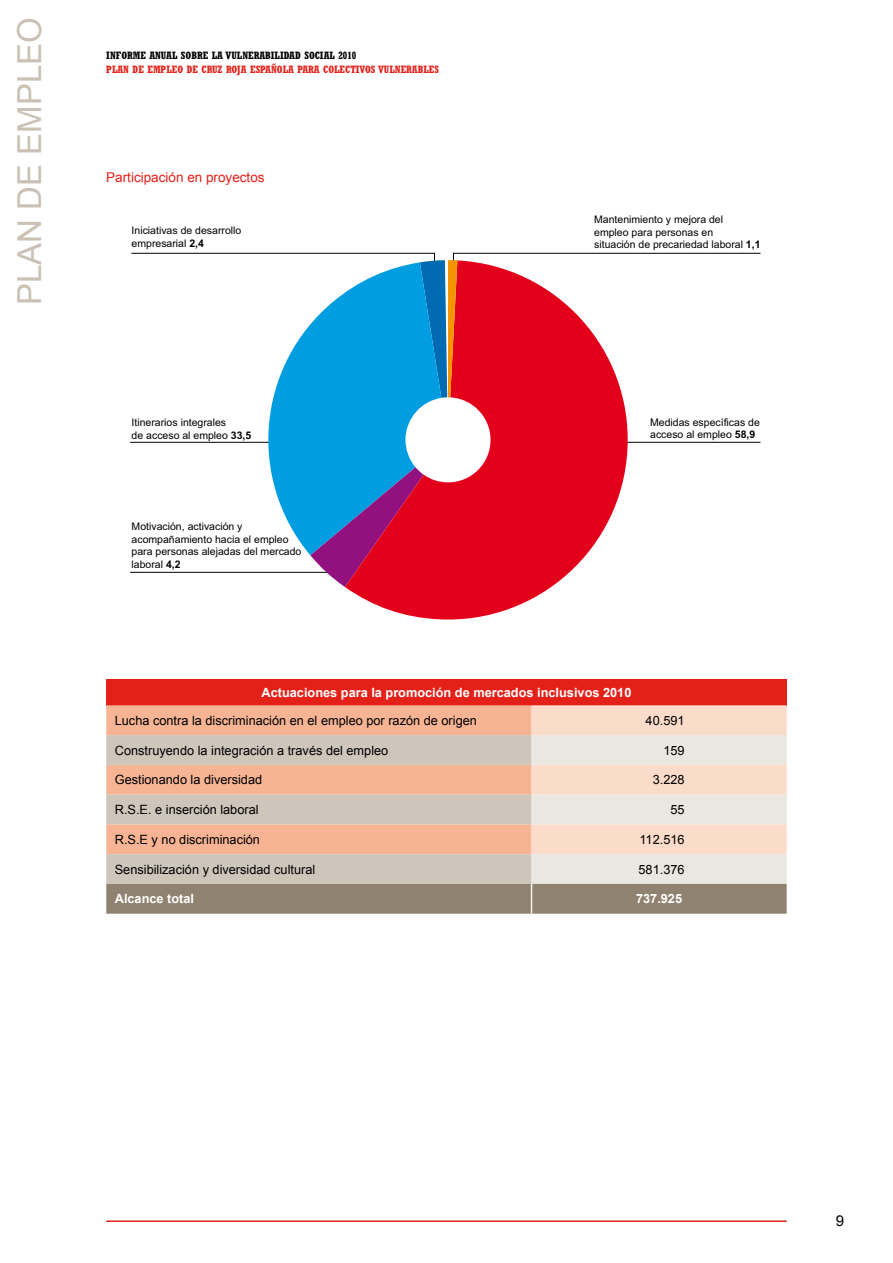
<style>
.page{position:relative;width:893px;height:1263px;background:#fff}
.page>*{position:absolute;margin:0;border:0;box-sizing:border-box;transform-origin:0 0}
.t1{font:33px "Arial";color:#cac0b4}
.t2{font:15px "Arial";color:#000}
.Tabla-Grafico{font:13.5px "Arial";color:#e32119}
.Texto_tabla{font:12.75px "Arial";color:#000}
.Texto_cabecera_tabla{font:700 12.75px "Arial";color:#fff}
.t3{font:10.5px/12.6px "Arial";color:#000}
.t4{font:700 condensed 10.5px "Rockwell";color:#e32119}
.t5{font:700 condensed 10.5px "Rockwell";color:#000}
.s1{font-weight:700}
</style>
<div class="page">
<hr style="left:106px;top:1220px;width:681px;height:2px;background:#e32119">
<div style="left:106px;top:679px;width:681px;height:26px;background:#e32119"></div>
<svg style="left:106px;top:705px;width:681px;height:209px;background:#dbc0ae"></svg>
<hr style="left:531px;top:884px;width:1px;height:30px;background:#f5f2ef">
<svg style="left:130px;top:253px;width:631px;height:320px"></svg>
<svg style="left:247px;top:262px;width:98px;height:293px"></svg>
<svg style="left:310px;top:467px;width:35px;height:120px;background:#4483c9"></svg>
<svg style="left:345px;top:260px;width:288px;height:359px;fill:#e2001a"></svg>
<svg style="left:420px;top:260px;width:37px;height:138px;background:#49809c"></svg>
<h1 class="t1" style="left:8px;top:305px;width:289px;rotate:-90deg">PLAN DE EMPLEO</h1>
<p class="t5" style="left:106px;top:49px;width:252px">INFORME ANUAL SOBRE LA VULNERABILIDAD SOCIAL 2010</p>
<p class="t4" style="left:106px;top:63px;width:334px">PLAN DE EMPLEO DE CRUZ ROJA ESPAÑOLA PARA COLECTIVOS VULNERABLES</p>
<p class="Tabla-Grafico" style="left:106px;top:168px;width:160px">Participación en proyectos</p>
<p class="t3" style="left:132px;top:224px;width:111px">Iniciativas de desarrollo empresarial <span class="s1">2,4</span></p>
<p class="t3" style="left:132px;top:416px;width:121px">Itinerarios integrales<br>de acceso al empleo <span class="s1">33,5</span></p>
<p class="t3" style="left:132px;top:520px;width:171px">Motivación, activación y acompañamiento hacia el empleo para personas alejadas del mercado laboral <span class="s1">4,2</span></p>
<p class="t3" style="left:594px;top:213px;width:168px">Mantenimiento y mejora del<br>empleo para personas en<br>situación de precariedad laboral <span class="s1">1,1</span></p>
<p class="t3" style="left:650px;top:416px;width:111px">Medidas específicas de acceso al empleo <span class="s1">58,9</span></p>
<p class="Texto_cabecera_tabla" style="left:262px;top:684px;width:371px">Actuaciones para la promoción de mercados inclusivos 2010</p>
<p class="Texto_tabla" style="left:115px;top:712px;width:364px">Lucha contra la discriminación en el empleo por razón de origen</p>
<p class="Texto_tabla" style="left:646px;top:712px;width:40px">40.591</p>
<p class="Texto_tabla" style="left:115px;top:742px;width:275px">Construyendo la integración a través del empleo</p>
<p class="Texto_tabla" style="left:663px;top:742px;width:23px">159</p>
<p class="Texto_tabla" style="left:115px;top:771px;width:149px">Gestionando la diversidad</p>
<p class="Texto_tabla" style="left:653px;top:771px;width:33px">3.228</p>
<p class="Texto_tabla" style="left:115px;top:801px;width:145px">R.S.E. e inserción laboral</p>
<p class="Texto_tabla" style="left:670px;top:801px;width:16px">55</p>
<p class="Texto_tabla" style="left:115px;top:831px;width:147px">R.S.E y no discriminación</p>
<p class="Texto_tabla" style="left:639px;top:831px;width:47px">112.516</p>
<p class="Texto_tabla" style="left:115px;top:861px;width:202px">Sensibilización y diversidad cultural</p>
<p class="Texto_tabla" style="left:638px;top:861px;width:48px">581.376</p>
<p class="Texto_cabecera_tabla" style="left:115px;top:890px;width:81px">Alcance total</p>
<p class="Texto_cabecera_tabla" style="left:636px;top:890px;width:48px">737.925</p>
<h2 class="t2" style="left:836px;top:1211px;width:10px">9</h2>
</div>
